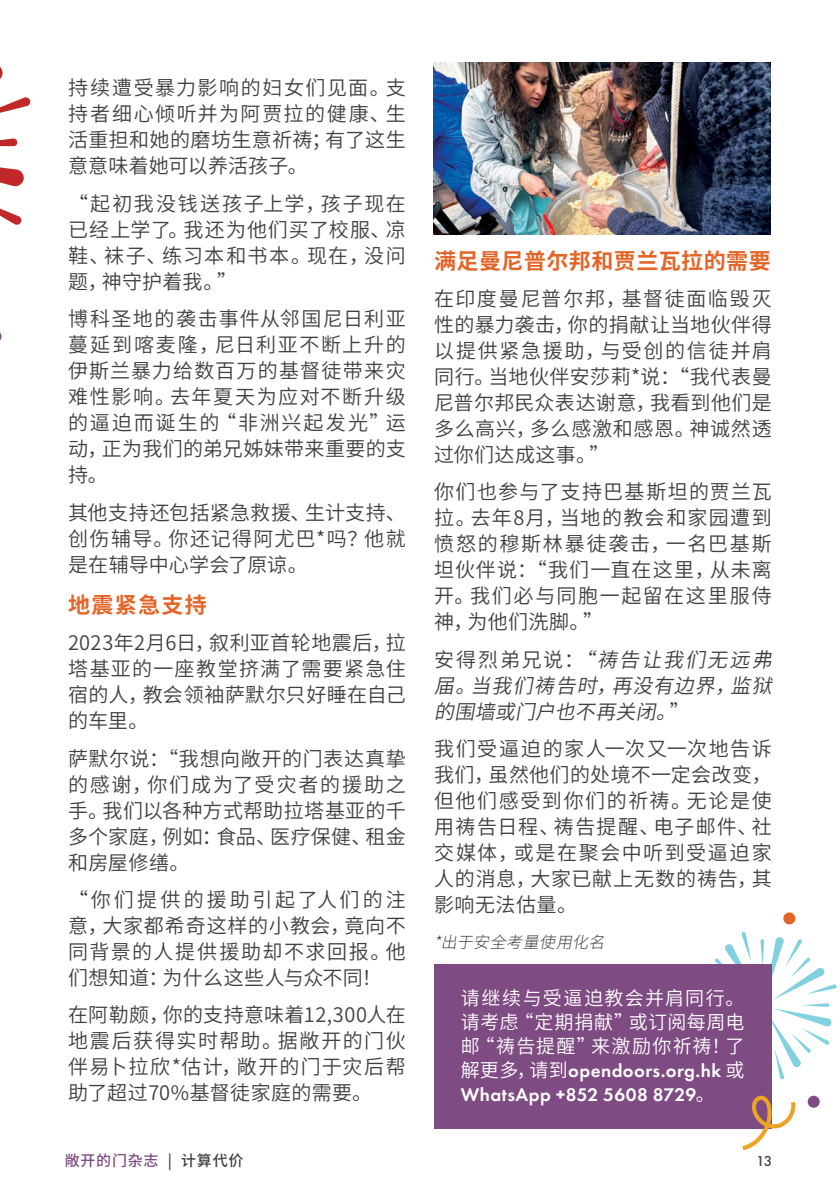
<style>
.page{position:relative;width:840px;height:1191px;background:#fff}
.page>*{position:absolute;margin:0;border:0;box-sizing:border-box;transform-origin:0 0}
.Subtitle{font:700 22px "Source Han Sans SC";letter-spacing:.02em;color:#e36528}
.Body_Copy{font:20px/26px "Source Han Sans SC";letter-spacing:.04em;color:#414142;text-align:justify}
.Body_Copy-2{font:italic 20px/26px "Source Han Sans SC";color:#414142;text-align:justify}
.Body_copy{font:19px/24px "Source Han Sans SC";letter-spacing:.06em;color:#fff;text-align:justify}
.Name_changed_for_security_reasons{font:italic 300 16px "Source Han Sans SC";color:#414142}
.t1{font:500 15px "Source Han Sans SC";letter-spacing:.05em;color:#7e4b82}
.t2{font:500 15px "Futura PT";color:#414142}
.s1{font-style:normal}
.s2{font-family:"Futura PT";font-weight:600}
.s3{font-family:"Source Han Sans TW";color:#414142}
.s4{color:#414142}
</style>
<div class="page">
<svg style="left:801px;top:1003px;width:27px;height:4px"></svg>
<hr style="left:760px;top:939px;width:3px;height:27px;background:#81d1e0;border-radius:2px">
<svg style="left:771px;top:937px;width:65px;height:63px"></svg>
<svg style="left:715px;top:932px;width:37px;height:32px"></svg>
<svg style="left:771px;top:1008px;width:60px;height:71px"></svg>
<div style="left:807px;top:1095px;width:12px;height:12px;background:#7e4b82;border-radius:50%"></div>
<div style="left:434px;top:964px;width:337px;height:164px;background:#7e4b82"></div>
<svg style="left:0;top:167px;width:24px;height:20px"></svg>
<svg style="left:0;top:67px;width:31px;height:79px"></svg>
<svg style="left:0;top:208px;width:22px;height:17px"></svg>
<img style="left:433px;top:62px;width:337px;height:172px">
<svg style="left:742px;top:1095px;width:53px;height:55px"></svg>
<svg style="left:782px;top:912px;width:12px;height:12px"></svg>
<p class="Body_Copy" style="left:68px;top:75px;width:339px">持续遭受暴力影响的妇女们见面。支持者细心倾听并为阿贾拉的健康、生活重担和她的磨坊生意祈祷；有了这生意意味着她可以养活孩子。</p>
<p class="Body_Copy" style="left:68px;top:191px;width:339px">“起初我没钱送孩子上学，孩子现在已经上学了。我还为他们买了校服、凉鞋、袜子、练习本和书本。现在，没问题，神守护着我。”</p>
<p class="Body_Copy" style="left:68px;top:306px;width:339px">博科圣地的袭击事件从邻国尼日利亚蔓延到喀麦隆，尼日利亚不断上升的伊斯兰暴力给数百万的基督徒带来灾难性影响。去年夏天为应对不断升级的逼迫而诞生的“非洲兴起发光”运动，正为我们的弟兄姊妹带来重要的支持。</p>
<p class="Body_Copy" style="left:68px;top:499px;width:339px">其他支持还包括紧急救援、生计支持、创伤辅导。你还记得阿尤巴*吗？他就是在辅导中心学会了原谅。</p>
<p class="Subtitle" style="left:68px;top:592px;width:140px">地震紧急支持</p>
<p class="Body_Copy" style="left:68px;top:630px;width:339px">2023年2月6日，叙利亚首轮地震后，拉塔基亚的一座教堂挤满了需要紧急住宿的人，教会领袖萨默尔只好睡在自己的车里。</p>
<p class="Body_Copy" style="left:68px;top:745px;width:339px">萨默尔说：“我想向敞开的门表达真挚的感谢，你们成为了受灾者的援助之手。我们以各种方式帮助拉塔基亚的千多个家庭，例如：食品、医疗保健、租金和房屋修缮。</p>
<p class="Body_Copy" style="left:68px;top:887px;width:339px">“你们提供的援助引起了人们的注意，大家都希奇这样的小教会，竟向不同背景的人提供援助却不求回报。他们想知道：为什么这些人与众不同！</p>
<p class="Body_Copy" style="left:68px;top:1002px;width:339px">在阿勒颇，你的支持意味着12,300人在地震后获得实时帮助。据敞开的门伙伴易卜拉欣*估计，敞开的门于灾后帮助了超过70%基督徒家庭的需要。</p>
<p class="Subtitle" style="left:434px;top:248px;width:338px">满足曼尼普尔邦和贾兰瓦拉的需要</p>
<p class="Body_Copy" style="left:434px;top:286px;width:339px">在印度曼尼普尔邦，基督徒面临毁灭性的暴力袭击，你的捐献让当地伙伴得以提供紧急援助，与受创的信徒并肩同行。当地伙伴安莎莉*说：“我代表曼尼普尔邦民众表达谢意，我看到他们是多么高兴，多么感激和感恩。神诚然透过你们达成这事。”</p>
<p class="Body_Copy" style="left:434px;top:479px;width:339px">你们也参与了支持巴基斯坦的贾兰瓦拉。去年8月，当地的教会和家园遭到愤怒的穆斯林暴徒袭击，一名巴基斯坦伙伴说：“我们一直在这里，从未离开。我们必与同胞一起留在这里服侍神，为他们洗脚。”</p>
<p class="Body_Copy-2" style="left:434px;top:647px;width:349px"><span class="s1">安得烈弟兄说：</span>“祷告让我们无远弗届。当我们祷告时，再没有边界，监狱的围墙或门户也不再关闭。<span class="s1">”</span></p>
<p class="Body_Copy" style="left:434px;top:736px;width:339px">我们受逼迫的家人一次又一次地告诉我们，虽然他们的处境不一定会改变，但他们感受到你们的祈祷。无论是使用祷告日程、祷告提醒、电子邮件、社交媒体，或是在聚会中听到受逼迫家人的消息，大家已献上无数的祷告，其影响无法估量。</p>
<p class="Name_changed_for_security_reasons" style="left:434px;top:933px;width:180px">*出于安全考量使用化名</p>
<p class="Body_copy" style="left:460px;top:986px;width:285px">请继续与受逼迫教会并肩同行。请考虑“定期捐献”或订阅每周电邮“祷告提醒”来激励你祈祷！了解更多，请到<span class="s2">opendoors.org.hk</span> 或<span class="s2">WhatsApp +852 5608 8729</span>。</p>
<p class="t1" style="left:65px;top:1152px;width:180px">敞开的门杂志 <span class="s3">|</span> <span class="s4">计算代价</span></p>
<p class="t2" style="left:755px;top:1151px;width:18px">13</p>
</div>
